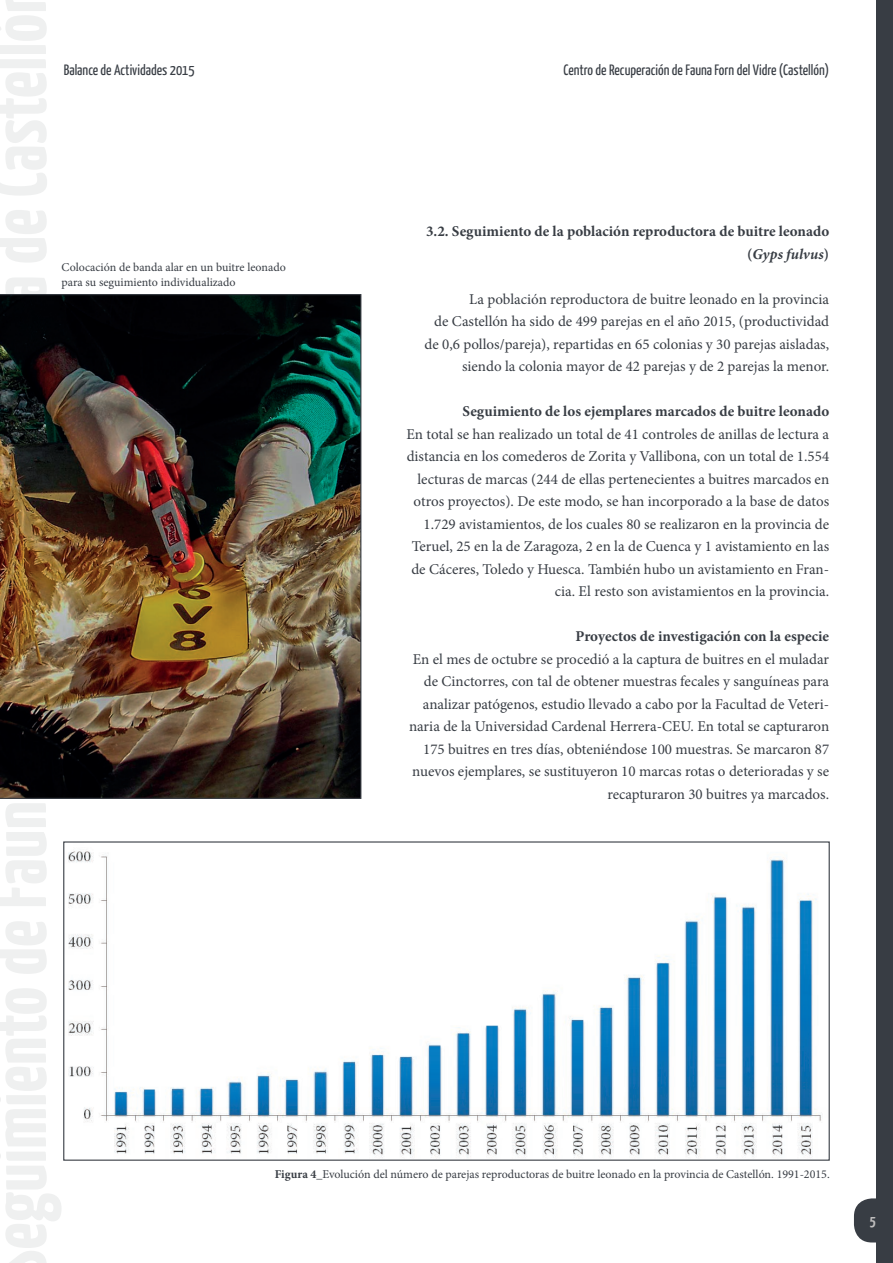
<style>
.page{position:relative;width:893px;height:1263px;background:#fff}
.page>*{position:absolute;margin:0;border:0;box-sizing:border-box;transform-origin:0 0}
.t1{font:15px/22.5px "Minion Pro";color:#383d44;text-align:right}
.t2{font:700 15px/22.5px "Minion Pro";color:#383d44;text-align:right}
.t3{font:15px "Yanone Kaffeesatz";color:#383d44}
.t4{font:700 15px "Yanone Kaffeesatz";color:#bfbebe}
.t5{font:12px/14.4px "Minion Pro";color:#383d44}
.s1{font-style:italic}
.s2{font-weight:700}
</style>
<div class="page">
<svg style="left:854px;top:1198px;width:22px;height:44px"></svg>
<div style="left:876px;top:0;width:17px;height:1263px;background:#383d44"></div>
<img style="left:68px;top:851px;width:753px;height:307px">
<svg style="left:0;top:0;width:61px;height:1263px"></svg>
<img style="left:0;top:294px;width:361px;height:505px">
<p class="t3" style="left:64px;top:60px;width:133px">Balance de Actividades 2015</p>
<p class="t3" style="left:563px;top:60px;width:267px">Centro de Recuperación de Fauna Forn del Vidre (Castellón)</p>
<p class="t5" style="left:62px;top:260px;width:226px">Colocación de banda alar en un buitre leonado para su seguimiento individualizado</p>
<p class="t2" style="left:426px;top:220px;width:405px">3.2. Seguimiento de la población reproductora de buitre leonado (<span class="s1">Gyps fulvus</span>)</p>
<p class="t1" style="left:424px;top:288px;width:406px">La población reproductora de buitre leonado en la provincia<br>de Castellón ha sido de 499 parejas en el año 2015, (productividad de 0,6 pollos/pareja), repartidas en 65 colonias y 30 parejas aisladas, siendo la colonia mayor de 42 parejas y de 2 parejas la menor.</p>
<p class="t2" style="left:463px;top:400px;width:368px">Seguimiento de los ejemplares marcados de buitre leonado</p>
<p class="t1" style="left:406px;top:423px;width:424px">En total se han realizado un total de 41 controles de anillas de lectura a distancia en los comederos de Zorita y Vallibona, con un total de 1.554 lecturas de marcas (244 de ellas pertenecientes a buitres marcados en otros proyectos). De este modo, se han incorporado a la base de datos 1.729 avistamientos, de los cuales 80 se realizaron en la provincia de Teruel, 25 en la de Zaragoza, 2 en la de Cuenca y 1 avistamiento en las de Cáceres, Toledo y Huesca. También hubo un avistamiento en Fran&shy;cia. El resto son avistamientos en la provincia.</p>
<p class="t2" style="left:576px;top:625px;width:255px">Proyectos de investigación con la especie</p>
<p class="t1" style="left:409px;top:648px;width:422px">En el mes de octubre se procedió a la captura de buitres en el muladar de Cinctorres, con tal de obtener muestras fecales y sanguíneas para analizar patógenos, estudio llevado a cabo por la Facultad de Veteri&shy;naria de la Universidad Cardenal Herrera-CEU. En total se capturaron 175 buitres en tres días, obteniéndose 100 muestras. Se marcaron 87 nuevos ejemplares, se sustituyeron 10 marcas rotas o deterioradas y se recapturaron 30 buitres ya marcados.</p>
<p class="t5" style="left:275px;top:1167px;width:556px"><span class="s2">Figura 4</span>_Evolución del número de parejas reproductoras de buitre leonado en la provincia de Castellón. 1991-2015.</p>
<p class="t4" style="left:870px;top:1211px;width:7px">5</p>
</div>
